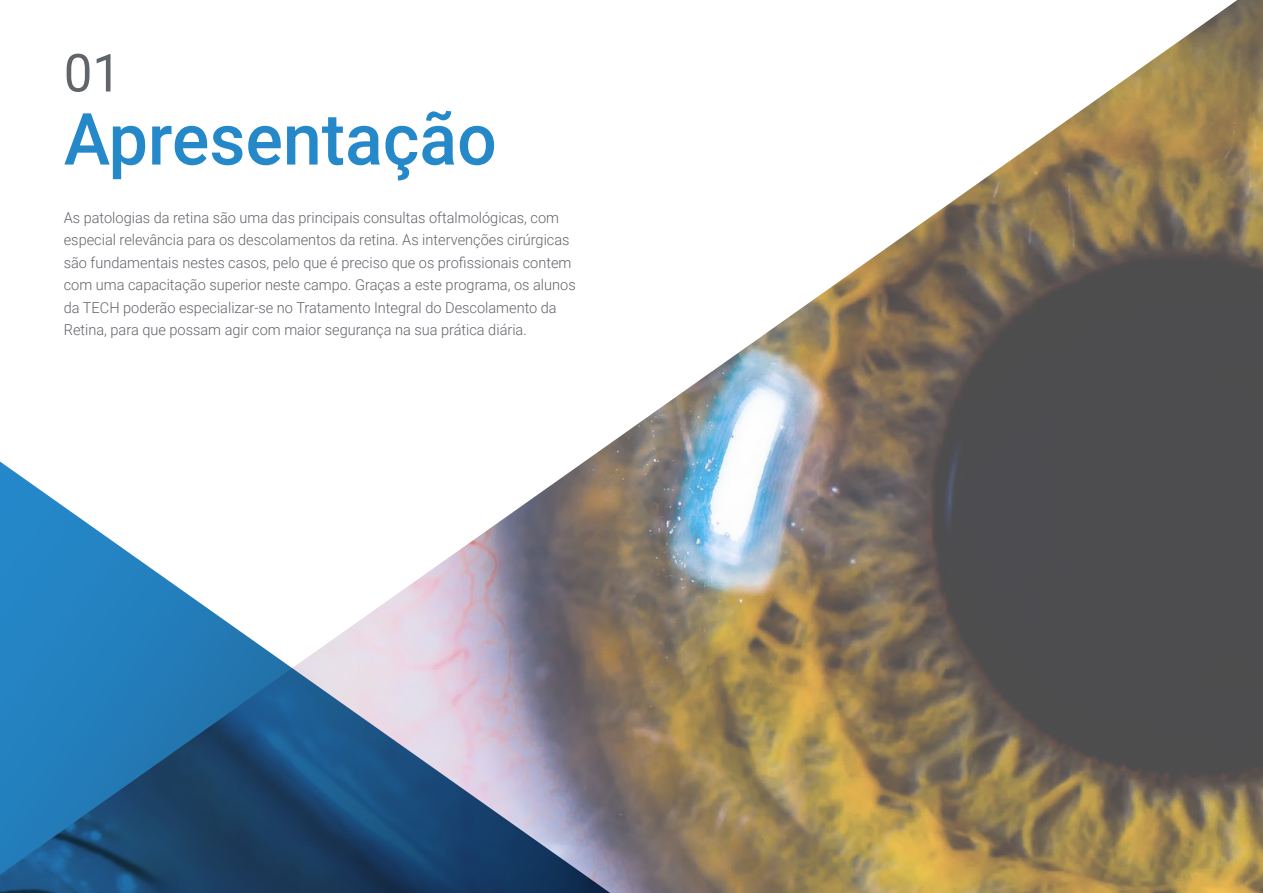
<style>
.page{position:relative;width:1263px;height:893px;background:#fff}
.page>*{position:absolute;margin:0;border:0;box-sizing:border-box;transform-origin:0 0}
.t1{font:500 72px "Roboto";color:#2488c9}
.t2{font:52.5px "Roboto";color:#61646a}
.t3{font:300 15px/22.5px "Roboto";color:#61646a}
</style>
<div class="page">
<img style="left:606px;top:0;width:657px;height:893px">
<svg style="left:0;top:446px;width:640px;height:447px"></svg>
<h2 class="t2" style="left:64px;top:36px;width:59px">01</h2>
<h1 class="t1" style="left:64px;top:89px;width:435px">Apresentação</h1>
<p class="t3" style="left:64px;top:205px;width:513px">As patologias da retina são uma das principais consultas oftalmológicas, com especial relevância para os descolamentos da retina. As intervenções cirúrgicas são fundamentais nestes casos, pelo que é preciso que os profissionais contem com uma capacitação superior neste campo. Graças a este programa, os alunos da TECH poderão especializar-se no Tratamento Integral do Descolamento da Retina, para que possam agir com maior segurança na sua prática diária.</p>
</div>
